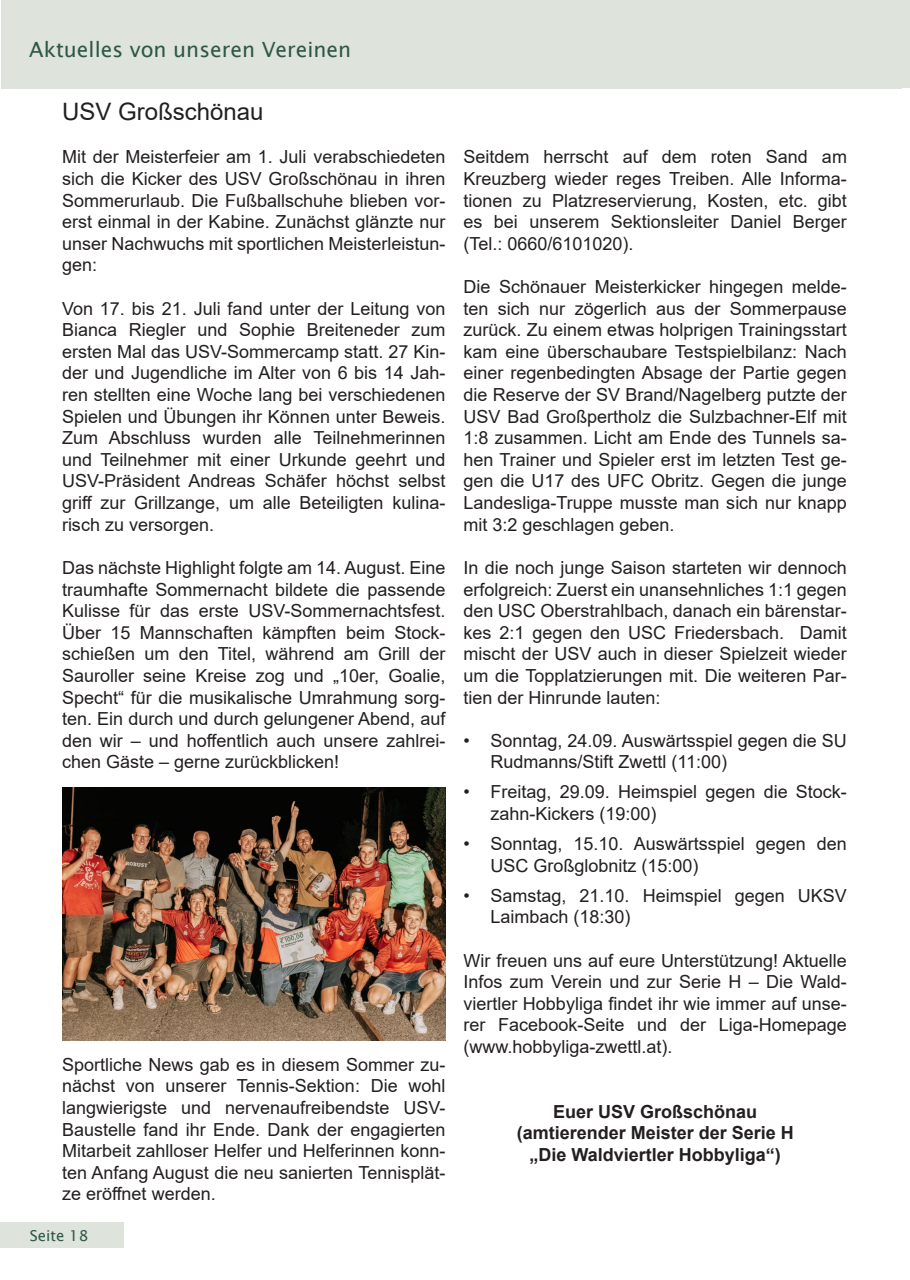
<style>
.page{position:relative;width:910px;height:1280px;background:#fff}
.page>*{position:absolute;margin:0;border:0;box-sizing:border-box;transform-origin:0 0}
.t1{font:24px "Arial";color:#231f20}
.t2{font:21px "Lucida Sans Unicode";color:#2e5747}
.t3{font:18px/21.6px "Arial";color:#231f20;text-align:justify}
.t4{font:700 18px/21.6px "Arial";color:#231f20;text-align:center}
.t5{font:15px "Lucida Sans Unicode";color:#2e5747}
</style>
<div class="page">
<div style="left:0;top:1222px;width:124px;height:26px;background:#dee3db"></div>
<div style="left:1px;top:1px;width:900px;height:88px;background:#dee3db"></div>
<div style="left:901px;top:1px;width:9px;height:87px;background:#dee3db"></div>
<img style="left:63px;top:788px;width:382px;height:252px">
<p class="t2" style="left:29px;top:33px;width:323px">Aktuelles von unseren Vereinen</p>
<h1 class="t1" style="left:62px;top:95px;width:203px">USV Großschönau</h1>
<p class="t3" style="left:62px;top:146px;width:385px">Mit der Meisterfeier am 1. Juli verabschiedeten sich die Kicker des USV Großschönau in ihren Sommerurlaub. Die Fußballschuhe blieben vor&shy;erst einmal in der Kabine. Zunächst glänzte nur unser Nachwuchs mit sportlichen Meisterleistun&shy;gen:</p>
<p class="t3" style="left:62px;top:297px;width:385px">Von 17. bis 21. Juli fand unter der Leitung von Bianca Riegler und Sophie Breiteneder zum ersten Mal das USV-Sommercamp statt. 27 Kin&shy;der und Jugendliche im Alter von 6 bis 14 Jah&shy;ren stellten eine Woche lang bei verschiedenen Spielen und Übungen ihr Können unter Beweis.<br>Zum Abschluss wurden alle Teilnehmerinnen und Teilnehmer mit einer Urkunde geehrt und USV-Präsident Andreas Schäfer höchst selbst griff zur Grillzange, um alle Beteiligten kulina&shy;risch zu versorgen.</p>
<p class="t3" style="left:62px;top:557px;width:385px">Das nächste Highlight folgte am 14. August. Eine traumhafte Sommernacht bildete die passende Kulisse für das erste USV-Sommernachtsfest.<br>Über 15 Mannschaften kämpften beim Stock&shy;schießen um den Titel, während am Grill der Sauroller seine Kreise zog und „10er, Goalie, Specht“ für die musikalische Umrahmung sorg&shy;ten. Ein durch und durch gelungener Abend, auf den wir – und hoffentlich auch unsere zahlrei&shy;chen Gäste – gerne zurückblicken!</p>
<p class="t3" style="left:62px;top:1053px;width:385px">Sportliche News gab es in diesem Sommer zu&shy;nächst von unserer Tennis-Sektion: Die wohl langwierigste und nervenaufreibendste USV-Baustelle fand ihr Ende. Dank der engagierten Mitarbeit zahlloser Helfer und Helferinnen konn&shy;ten Anfang August die neu sanierten Tennisplät&shy;ze eröffnet werden.</p>
<p class="t5" style="left:30px;top:1224px;width:60px">Seite 18</p>
<p class="t3" style="left:463px;top:146px;width:385px">Seitdem herrscht auf dem roten Sand am Kreuzberg wieder reges Treiben. Alle Informa&shy;tionen zu Platzreservierung, Kosten, etc. gibt es bei unserem Sektionsleiter Daniel Berger (Tel.: 0660/6101020).</p>
<p class="t3" style="left:463px;top:276px;width:385px">Die Schönauer Meisterkicker hingegen melde&shy;ten sich nur zögerlich aus der Sommerpause zurück. Zu einem etwas holprigen Trainingsstart kam eine überschaubare Testspielbilanz: Nach einer regenbedingten Absage der Partie gegen die Reserve der SV Brand/Nagelberg putzte der USV Bad Großpertholz die Sulzbachner-Elf mit 1:8 zusammen. Licht am Ende des Tunnels sa&shy;hen Trainer und Spieler erst im letzten Test ge&shy;gen die U17 des UFC Obritz. Gegen die junge Landesliga-Truppe musste man sich nur knapp mit 3:2 geschlagen geben.</p>
<p class="t3" style="left:463px;top:557px;width:385px">In die noch junge Saison starteten wir dennoch erfolgreich: Zuerst ein unansehnliches 1:1 gegen den USC Oberstrahlbach, danach ein bärenstar&shy;kes 2:1 gegen den USC Friedersbach. Damit mischt der USV auch in dieser Spielzeit wieder um die Topplatzierungen mit. Die weiteren Par&shy;tien der Hinrunde lauten:</p>
<p class="t3" style="left:490px;top:729px;width:358px;text-indent:-27px">• Sonntag, 24.09. Auswärtsspiel gegen die SU<br>Rudmanns/Stift Zwettl (11:00)</p>
<p class="t3" style="left:490px;top:781px;width:358px;text-indent:-27px">• Freitag, 29.09. Heimspiel gegen die Stock&shy;zahn-Kickers (19:00)</p>
<p class="t3" style="left:490px;top:833px;width:358px;text-indent:-27px">• Sonntag, 15.10. Auswärtsspiel gegen den<br>USC Großglobnitz (15:00)</p>
<p class="t3" style="left:490px;top:884px;width:358px;text-indent:-27px">• Samstag, 21.10. Heimspiel gegen UKSV<br>Laimbach (18:30)</p>
<p class="t3" style="left:463px;top:949px;width:385px">Wir freuen uns auf eure Unterstützung! Aktuelle Infos zum Verein und zur Serie H – Die Wald&shy;viertler Hobbyliga findet ihr wie immer auf unse&shy;rer Facebook-Seite und der Liga-Homepage (www.hobbyliga-zwettl.at).</p>
<p class="t4" style="left:517px;top:1101px;width:279px">Euer USV Großschönau (amtierender Meister der Serie H „Die Waldviertler Hobbyliga“)</p>
</div>
